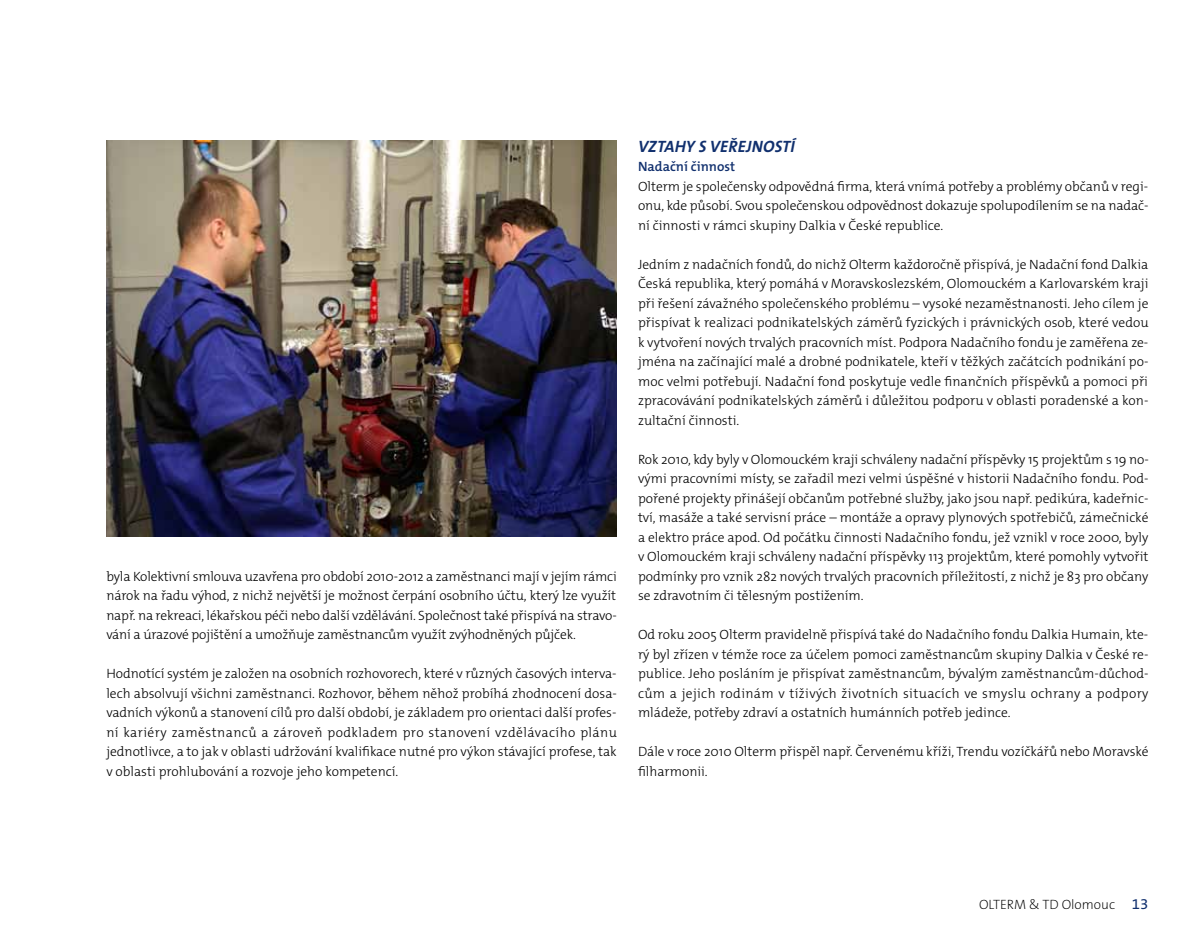
<style>
.page{position:relative;width:1191px;height:936px;background:#fff}
.page>*{position:absolute;margin:0;border:0;box-sizing:border-box;transform-origin:0 0}
.t1{font:16.5px "The Mix HP7 Bld IT";letter-spacing:.01em;color:#11306e}
.t2{font:13.5px/19.5px "The Mix HP3 Lig";color:#000;text-align:justify}
.t3{font:200 13.5px "The Sans OT2";color:#000}
.t4{font:13.5px "The Mix HP6 Se Bld";color:#11306e}
.s1{font-family:"The Sans OT5 Plain";font-weight:400;font-size:15px;color:#11306e}
</style>
<div class="page">
<img style="left:106px;top:140px;width:511px;height:396px">
<p class="t2" style="left:106px;top:566px;width:512px">byla Kolektivní smlouva uzavřena pro období 2010-2012 a zaměstnanci mají v jejím rámci nárok na řadu výhod, z nichž největší je možnost čerpání osobního účtu, který lze využít např. na rekreaci, lékařskou péči nebo další vzdělávání. Společnost také přispívá na stravo&shy;vání a úrazové pojištění a umožňuje zaměstnancům využít zvýhodněných půjček.</p>
<p class="t2" style="left:106px;top:664px;width:512px">Hodnotící systém je založen na osobních rozhovorech, které v různých časových interva&shy;lech absolvují všichni zaměstnanci. Rozhovor, během něhož probíhá zhodnocení dosa&shy;vadních výkonů a stanovení cílů pro další období, je základem pro orientaci další profes&shy;ní kariéry zaměstnanců a zároveň podkladem pro stanovení vzdělávacího plánu jednotlivce, a to jak v oblasti udržování kvalifikace nutné pro výkon stávající profese, tak v oblasti prohlubování a rozvoje jeho kompetencí.</p>
<p class="t1" style="left:638px;top:135px;width:158px">VZTAHY S VEŘEJNOSTÍ</p>
<p class="t4" style="left:638px;top:158px;width:99px">Nadační činnost</p>
<p class="t2" style="left:638px;top:176px;width:512px">Olterm je společensky odpovědná firma, která vnímá potřeby a problémy občanů v regi&shy;onu, kde působí. Svou společenskou odpovědnost dokazuje spolupodílením se na nadač&shy;ní činnosti v rámci skupiny Dalkia v České republice.</p>
<p class="t2" style="left:638px;top:254px;width:512px">Jedním z nadačních fondů, do nichž Olterm každoročně přispívá, je Nadační fond Dalkia Česká republika, který pomáhá v Moravskoslezském, Olomouckém a Karlovarském kraji při řešení závažného společenského problému – vysoké nezaměstnanosti. Jeho cílem je přispívat k realizaci podnikatelských záměrů fyzických i právnických osob, které vedou k vytvoření nových trvalých pracovních míst. Podpora Nadačního fondu je zaměřena ze&shy;jména na začínající malé a drobné podnikatele, kteří v těžkých začátcích podnikání po&shy;moc velmi potřebují. Nadační fond poskytuje vedle finančních příspěvků a pomoci při zpracovávání podnikatelských záměrů i důležitou podporu v oblasti poradenské a kon&shy;zultační činnosti.</p>
<p class="t2" style="left:638px;top:449px;width:512px">Rok 2010, kdy byly v Olomouckém kraji schváleny nadační příspěvky 15 projektům s 19 no&shy;vými pracovními místy, se zařadil mezi velmi úspěšné v historii Nadačního fondu. Pod&shy;pořené projekty přinášejí občanům potřebné služby, jako jsou např. pedikúra, kadeřnic&shy;tví, masáže a také servisní práce – montáže a opravy plynových spotřebičů, zámečnické a elektro práce apod. Od počátku činnosti Nadačního fondu, jež vznikl v roce 2000, byly v Olomouckém kraji schváleny nadační příspěvky 113 projektům, které pomohly vytvořit podmínky pro vznik 282 nových trvalých pracovních příležitostí, z nichž je 83 pro občany se zdravotním či tělesným postižením.</p>
<p class="t2" style="left:638px;top:625px;width:512px">Od roku 2005 Olterm pravidelně přispívá také do Nadačního fondu Dalkia Humain, kte&shy;rý byl zřízen v témže roce za účelem pomoci zaměstnancům skupiny Dalkia v České re&shy;publice. Jeho posláním je přispívat zaměstnancům, bývalým zaměstnancům-důchod&shy;cům a jejich rodinám v tíživých životních situacích ve smyslu ochrany a podpory mládeže, potřeby zdraví a ostatních humánních potřeb jedince.</p>
<p class="t2" style="left:638px;top:742px;width:512px">Dále v roce 2010 Olterm přispěl např. Červenému kříži, Trendu vozíčkářů nebo Moravské filharmonii.</p>
<p class="t3" style="left:979px;top:895px;width:8px">OLTER</p>
<p class="t3" style="left:1014px;top:895px;width:136px">M &amp; TD Olomouc <span class="s1">13</span></p>
</div>
